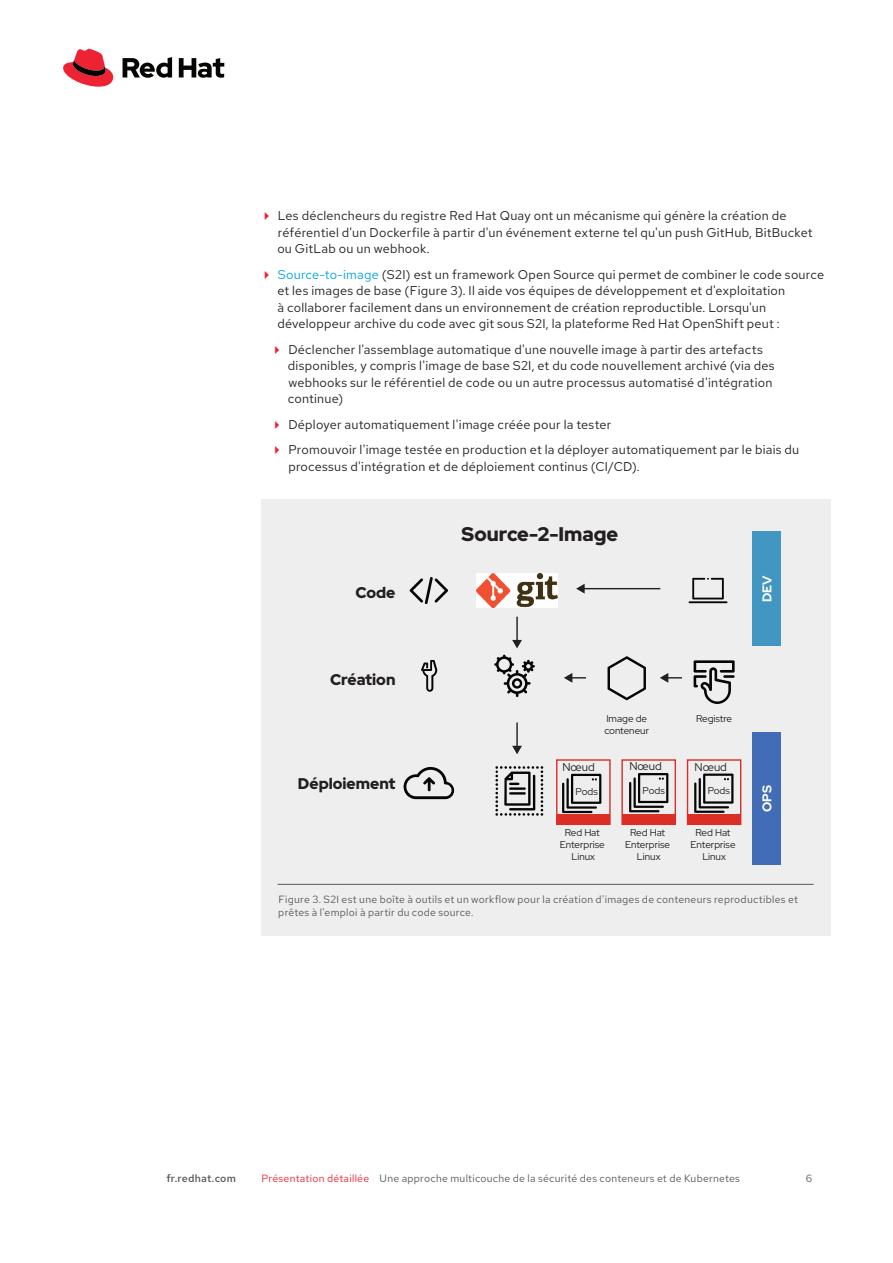
<style>
.page{position:relative;width:893px;height:1263px;background:#fff}
.page>*{position:absolute;margin:0;border:0;box-sizing:border-box;transform-origin:0 0}
.t1{font:900 19.8px "Red Hat Display";color:#231f20}
.t2{font:900 15.45px "Red Hat Display";color:#231f20}
.t3{font:12.75px/16.5px "Red Hat Text";letter-spacing:.02em;color:#231f20}
.t4{font:700 12.75px "Red Hat Display";letter-spacing:.005em;color:#fff}
.t5{font:11.25px "Red Hat Display";color:#231f20}
.Main_-_Image_Caption{font:10.5px/13.5px "Red Hat Text";letter-spacing:.025em;color:#57585a}
.Footer_-_Running_Foo{font:10.5px "Red Hat Text";letter-spacing:.025em;color:#57585a}
.t6{font:500 10.5px "Red Hat Text";letter-spacing:.02em;color:#57585a}
.t7{font:9.9px/11.9px "Red Hat Display";color:#231f20;text-align:center}
.s1{color:#00a5e3}
.s2{color:#ed2133}
</style>
<div class="page">
<div style="left:261px;top:500px;width:569px;height:436px;background:#eeeeef"></div>
<svg style="left:421px;top:660px;width:16px;height:32px"></svg>
<svg style="left:409px;top:577px;width:39px;height:27px"></svg>
<svg style="left:404px;top:767px;width:50px;height:32px"></svg>
<svg style="left:494px;top:655px;width:41px;height:42px"></svg>
<img style="left:477px;top:574px;width:81px;height:33px">
<hr style="left:689px;top:601px;width:38px;height:2px;background:#050504">
<svg style="left:692px;top:578px;width:32px;height:21px"></svg>
<div style="left:556px;top:759px;width:55px;height:66px;border:1px solid #da2e27"></div>
<div style="left:557px;top:814px;width:53px;height:10px;background:#da2e27"></div>
<div style="left:621px;top:759px;width:55px;height:66px;border:1px solid #da2e27"></div>
<div style="left:622px;top:814px;width:53px;height:10px;background:#da2e27"></div>
<div style="left:687px;top:759px;width:54px;height:66px;border:1px solid #da2e27"></div>
<div style="left:687px;top:814px;width:54px;height:10px;background:#da2e27"></div>
<svg style="left:607px;top:656px;width:39px;height:44px"></svg>
<svg style="left:694px;top:660px;width:41px;height:44px"></svg>
<svg style="left:495px;top:766px;width:48px;height:50px"></svg>
<svg style="left:562px;top:774px;width:39px;height:39px"></svg>
<hr style="left:583px;top:588px;width:77px;height:1px;background:#231f20">
<svg style="left:576px;top:584px;width:9px;height:10px"></svg>
<svg style="left:564px;top:673px;width:22px;height:10px"></svg>
<svg style="left:660px;top:673px;width:22px;height:10px"></svg>
<hr style="left:516px;top:617px;width:2px;height:24px;background:#231f20">
<svg style="left:512px;top:640px;width:10px;height:8px"></svg>
<hr style="left:516px;top:722px;width:2px;height:25px;background:#231f20">
<svg style="left:512px;top:746px;width:10px;height:8px"></svg>
<div style="left:752px;top:732px;width:29px;height:133px;background:#426cb5"></div>
<div style="left:752px;top:531px;width:29px;height:115px;background:#4197c1"></div>
<svg style="left:629px;top:773px;width:39px;height:39px"></svg>
<svg style="left:694px;top:773px;width:39px;height:40px"></svg>
<hr style="left:278px;top:884px;width:536px;height:1px;background:#57585a">
<svg style="left:63px;top:49px;width:50px;height:38px"></svg>
<svg style="left:123px;top:57px;width:101px;height:21px"></svg>
<p class="t3" style="left:277px;top:207px;width:537px">Les déclencheurs du registre Red Hat Quay ont un mécanisme qui génère la création de référentiel d'un Dockerfile à partir d'un événement externe tel qu'un push GitHub, BitBucket ou GitLab ou un webhook.</p>
<p class="t3" style="left:277px;top:266px;width:548px"><span class="s1">Source-to-image</span> (S2I) est un framework Open Source qui permet de combiner le code source et les images de base (Figure 3). Il aide vos équipes de développement et d'exploitation<br>à collaborer facilement dans un environnement de création reproductible. Lorsqu'un développeur archive du code avec git sous S2I, la plateforme Red Hat OpenShift peut :</p>
<p class="t3" style="left:288px;top:341px;width:488px">Déclencher l'assemblage automatique d'une nouvelle image à partir des artefacts disponibles, y compris l'image de base S2I, et du code nouvellement archivé (via des webhooks sur le référentiel de code ou un autre processus automatisé d'intégration continue)</p>
<p class="t3" style="left:288px;top:416px;width:324px">Déployer automatiquement l'image créée pour la tester</p>
<p class="t3" style="left:288px;top:441px;width:512px">Promouvoir l'image testée en production et la déployer automatiquement par le biais du processus d'intégration et de déploiement continus (CI/CD).</p>
<p class="t2" style="left:356px;top:582px;width:41px">Code</p>
<p class="t2" style="left:330px;top:669px;width:67px">Création</p>
<p class="t2" style="left:298px;top:773px;width:99px">Déploiement</p>
<p class="t1" style="left:462px;top:521px;width:158px">Source-2-Image</p>
<p class="t4" style="left:759px;top:602px;width:29px;rotate:-90deg">DEV</p>
<p class="t7" style="left:604px;top:713px;width:46px;text-align:left">Image de conteneur</p>
<p class="t7" style="left:696px;top:713px;width:37px">Registre</p>
<p class="t5" style="left:562px;top:760px;width:34px">Nœud</p>
<p class="t7" style="left:576px;top:785px;width:24px">Pods</p>
<p class="t5" style="left:629px;top:759px;width:34px">Nœud</p>
<p class="t7" style="left:643px;top:784px;width:24px">Pods</p>
<p class="t5" style="left:695px;top:759px;width:34px">Nœud</p>
<p class="t7" style="left:708px;top:785px;width:24px">Pods</p>
<p class="t4" style="left:759px;top:812px;width:29px;rotate:-90deg">OPS</p>
<p class="t7" style="left:560px;top:826px;width:46px">Red Hat<br>Enterprise<br>Linux</p>
<p class="t7" style="left:625px;top:827px;width:46px">Red Hat<br>Enterprise<br>Linux</p>
<p class="t7" style="left:691px;top:826px;width:46px">Red Hat<br>Enterprise<br>Linux</p>
<p class="Main_-_Image_Caption" style="left:278px;top:892px;width:521px">Figure 3. S2I est une boîte à outils et un workflow pour la création d'images de conteneurs reproductibles et prêtes à l'emploi à partir du code source.</p>
<p class="t6" style="left:166px;top:1171px;width:71px">fr.redhat.com</p>
<p class="Footer_-_Running_Foo" style="left:262px;top:1171px;width:480px"><span class="s2">Présentation détaillée</span> Une approche multicouche de la sécurité des conteneurs et de Kubernetes</p>
<p class="Footer_-_Running_Foo" style="left:806px;top:1171px;width:8px">6</p>
</div>
